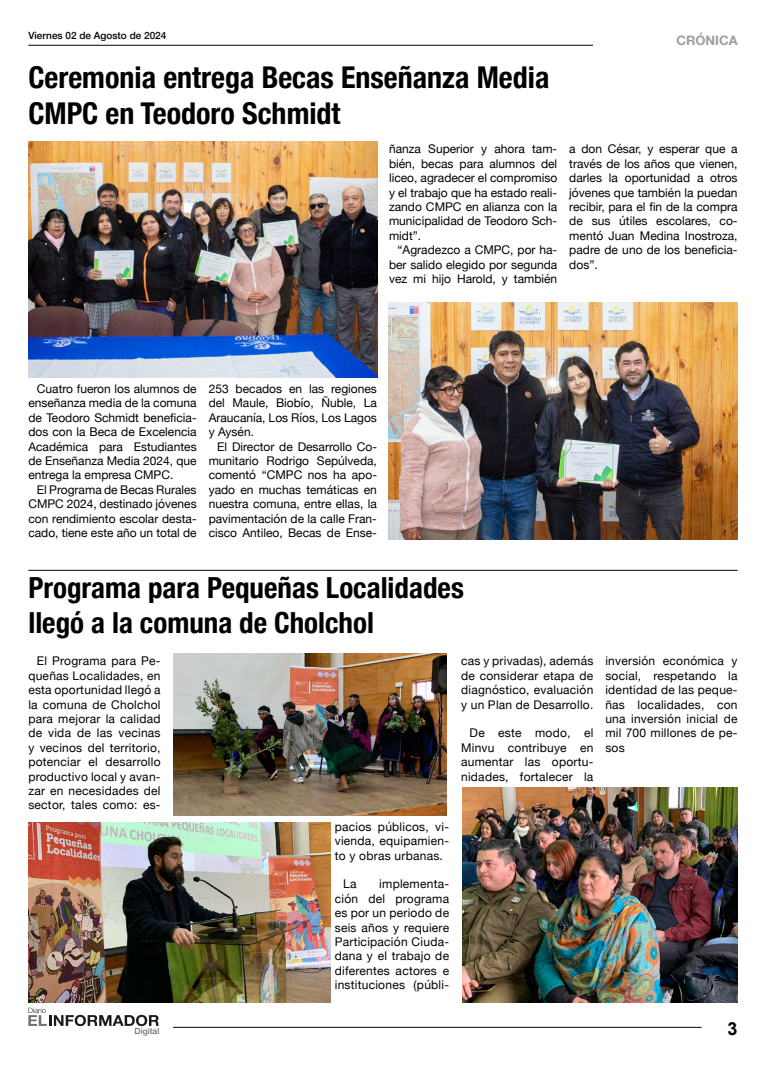
<style>
.page{position:relative;width:766px;height:1078px;background:#fff}
.page>*{position:absolute;margin:0;border:0;box-sizing:border-box;transform-origin:0 0}
.t1{font:700 condensed 30px/36px "Helvetica Neue";color:#000}
.t2{font:700 condensed 29px/34.8px "Helvetica Neue";color:#000}
.t3{font:700 18px "Arial";color:#000}
.t4{font:700 13px "Helvetica Neue";color:#9d9d9c}
.t5{font:12px/14.4px "Helvetica Neue";color:#000;text-align:justify}
.t6{font:500 10px "Helvetica Neue";color:#000}
.t7{font:500 8.5px "Helvetica Neue";color:#717170}
</style>
<div class="page">
<hr style="left:28px;top:45px;width:564px;height:1px;background:#000">
<hr style="left:173px;top:1026px;width:528px;height:1px;background:#000">
<svg style="left:28px;top:1007px;width:131px;height:18px"></svg>
<hr style="left:28px;top:570px;width:709px;height:1px;background:#000">
<img style="left:28px;top:142px;width:349px;height:235px">
<img style="left:388px;top:302px;width:349px;height:237px">
<img style="left:173px;top:653px;width:274px;height:161px">
<img style="left:28px;top:822px;width:302px;height:180px">
<img style="left:462px;top:787px;width:275px;height:215px">
<p class="t6" style="left:28px;top:28px;width:139px">Viernes 02 de Agosto de 2024</p>
<h1 class="t1" style="left:28px;top:57px;width:522px">Ceremonia entrega Becas Enseñanza Media<br>CMPC en Teodoro Schmidt</h1>
<p class="t5" style="left:389px;top:142px;width:170px">ñanza Superior y ahora tam&shy;bién, becas para alumnos del liceo, agradecer el compromiso y el trabajo que ha estado reali&shy;zando CMPC en alianza con la municipalidad de Teodoro Sch&shy;midt”.</p>
<p class="t5" style="left:389px;top:243px;width:170px;text-indent:9px">“Agradezco a CMPC, por ha&shy;ber salido elegido por segunda vez mi hijo Harold, y también</p>
<p class="t4" style="left:676px;top:30px;width:63px">CRÓNICA</p>
<p class="t5" style="left:569px;top:142px;width:170px">a don César, y esperar que a través de los años que vienen, darles la oportunidad a otros jóvenes que también la puedan recibir, para el fin de la compra de sus útiles escolares, co&shy;mentó Juan Medina Inostroza, padre de uno de los beneficia&shy;dos”.</p>
<p class="t5" style="left:28px;top:382px;width:170px;text-indent:9px">Cuatro fueron los alumnos de enseñanza media de la comuna de Teodoro Schmidt beneficia&shy;dos con la Beca de Excelencia Académica para Estudiantes de Enseñanza Media 2024, que entrega la empresa CMPC.</p>
<p class="t5" style="left:28px;top:483px;width:170px;text-indent:9px">El Programa de Becas Rurales CMPC 2024, destinado jóvenes con rendimiento escolar desta&shy;cado, tiene este año un total de</p>
<p class="t5" style="left:209px;top:382px;width:170px">253 becados en las regiones del Maule, Biobío, Ñuble, La Araucanía, Los Ríos, Los Lagos y Aysén.</p>
<p class="t5" style="left:209px;top:440px;width:170px;text-indent:9px">El Director de Desarrollo Co&shy;munitario Rodrigo Sepúlveda, comentó “CMPC nos ha apo&shy;yado en muchas temáticas en nuestra comuna, entre ellas, la pavimentación de la calle Fran&shy;cisco Antileo, Becas de Ense-</p>
<h2 class="t2" style="left:28px;top:568px;width:437px">Programa para Pequeñas Localidades llegó a la comuna de Cholchol</h2>
<p class="t5" style="left:28px;top:654px;width:134px;text-indent:9px">El Programa para Pe&shy;queñas Localidades, en esta oportunidad llegó a la comuna de Cholchol para mejorar la calidad de vida de las vecinas y vecinos del territorio, potenciar el desarrollo productivo local y avan&shy;zar en necesidades del sector, tales como: es-</p>
<p class="t5" style="left:461px;top:654px;width:134px">cas y privadas), además de considerar etapa de diagnóstico, evaluación y un Plan de Desarrollo.</p>
<p class="t5" style="left:461px;top:726px;width:134px;text-indent:9px">De este modo, el Minvu contribuye en aumentar las oportu&shy;nidades, fortalecer la</p>
<p class="t5" style="left:605px;top:654px;width:134px">inversión económica y social, respetando la identidad de las peque&shy;ñas localidades, con una inversión inicial de mil 700 millones de pe&shy;sos</p>
<p class="t5" style="left:334px;top:819px;width:116px">pacios públicos, vi&shy;vienda, equipamien&shy;to y obras urbanas.</p>
<p class="t5" style="left:343px;top:877px;width:15px">La</p>
<p class="t5" style="left:334px;top:877px;width:116px;text-indent:44px">implementa&shy;ción del programa es por un periodo de seis años y requiere Participación Ciuda&shy;dana y el trabajo de diferentes actores e instituciones (públi-</p>
<p class="t7" style="left:134px;top:1023px;width:26px">Digital</p>
<h3 class="t3" style="left:727px;top:1016px;width:12px">3</h3>
</div>
